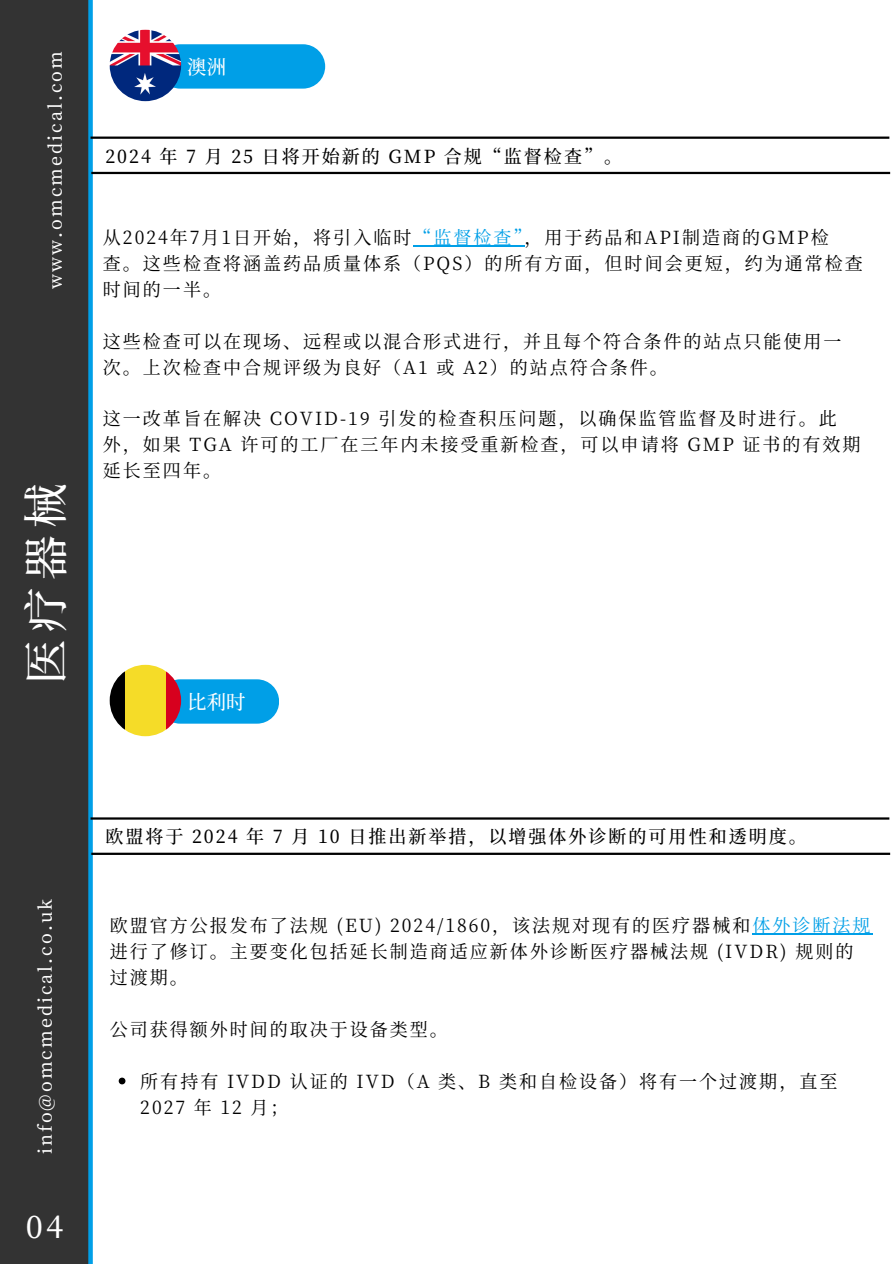
<style>
.page{position:relative;width:894px;height:1264px;background:#fff}
.page>*{position:absolute;margin:0;border:0;box-sizing:border-box;transform-origin:0 0}
.t1{font:500 44.7px "Source Han Serif SC";color:#fff}
.t2{font:500 31.2px "Source Han Serif SC";color:#fff}
.t3{font:23.1px "Source Han Serif SC";color:#fff}
.t4{font:22.95px "Source Han Serif SC";color:#fff}
.t5{font:500 19.35px "Source Han Serif SC";color:#fff}
.t6{font:500 18.45px "Source Han Serif SC";color:#fff}
.t7{font:18px/25.8px "Source Han Serif SC";letter-spacing:.11em;color:#000}
.t8{font:500 18px "Source Han Serif SC";letter-spacing:.11em;color:#000}
.t9{font:500 18px "Source Han Serif SC";letter-spacing:.11em;color:#fff}
.s1{color:#009fe7}
</style>
<div class="page">
<div style="left:0;top:0;width:89px;height:1263px;background:#333"></div>
<div style="left:88px;top:0;width:5px;height:1263px;background:#009fe7"></div>
<hr style="left:413px;top:245px;width:111px;height:1px;background:#009fe7">
<hr style="left:90px;top:136px;width:799px;height:3px;background:#000">
<hr style="left:91px;top:172px;width:798px;height:2px;background:#000">
<div style="left:158px;top:44px;width:167px;height:45px;background:#009fe7;border-radius:22px"></div>
<img style="left:110px;top:30px;width:71px;height:71px;border-radius:50%">
<hr style="left:752px;top:933px;width:120px;height:1px;background:#009fe7">
<svg style="left:119px;top:1077px;width:6px;height:7px"></svg>
<hr style="left:90px;top:817px;width:799px;height:2px;background:#000">
<hr style="left:91px;top:852px;width:798px;height:3px;background:#000">
<div style="left:158px;top:679px;width:121px;height:44px;background:#009fe7;border-radius:22px"></div>
<img style="left:110px;top:665px;width:71px;height:71px;border-radius:50%">
<p class="t9" style="left:41px;top:289px;width:239px;rotate:-90deg">www.omcmedical.com</p>
<p class="t1" style="left:11px;top:684px;width:202px;rotate:-90deg">医疗器械</p>
<h3 class="t5" style="left:187px;top:52px;width:40px">澳洲</h3>
<h3 class="t8" style="left:105px;top:142px;width:518px">2024 年 7 月 25 日将开始新的 GMP 合规“监督检查”。</h3>
<p class="t7" style="left:103px;top:223px;width:761px">从2024年7月 1日开始，将引入临时<span class="s1">“监督检查”</span>，用于药品和API制造商的GMP检<br>查。这些检查将涵盖药品质量体系（PQS）的所有方面，但时间会更短，约为通常检查时间的一半。</p>
<h4 class="t7" style="left:103px;top:327px;width:738px">这些检查可以在现场、远程或以混合形式进行，并且每个符合条件的站点只能使用一次。上次检查中合规评级为良好（A1 或 A2）的站点符合条件。</h4>
<h2 class="t7" style="left:103px;top:404px;width:758px">这一改革旨在解决 COVID-19 引发的检查积压问题，以确保监管监督及时进行。此<br>外，如果 TGA 许可的工厂在三年内未接受重新检查，可以申请将 GMP 证书的有效期延长至四年。</h2>
<p class="t5" style="left:187px;top:687px;width:60px">比利时</p>
<p class="t9" style="left:31px;top:1154px;width:256px;rotate:-90deg">info@omcmedical.co.uk</p>
<h4 class="t3" style="left:39px;top:1201px;width:12px">5</h4>
<p class="t2" style="left:26px;top:1202px;width:38px">04</p>
<h1 class="t6" style="left:33px;top:1207px;width:22px">1 2</h1>
<h4 class="t4" style="left:38px;top:1209px;width:12px">5</h4>
<h3 class="t8" style="left:105px;top:822px;width:702px">欧盟将于 2024 年 7 月 10 日推出新举措，以增强体外诊断的可用性和透明度。</h3>
<p class="t7" style="left:110px;top:911px;width:762px">欧盟官方公报发布了法规 (EU) 2024/1860，该法规对现有的医疗器械和<span class="s1">体外诊断法规</span>进行了修订。主要变化包括延长制造商适应新体外诊断医疗器械法规 (IVDR) 规则的过渡期。</p>
<h4 class="t7" style="left:110px;top:1015px;width:339px">公司获得额外时间的取决于设备类型。</h4>
<h4 class="t7" style="left:140px;top:1067px;width:696px">所有持有 IVDD 认证的 IVD（A 类、B 类和自检设备）将有一个过渡期，直至<br>2027 年 12 月；</h4>
</div>
